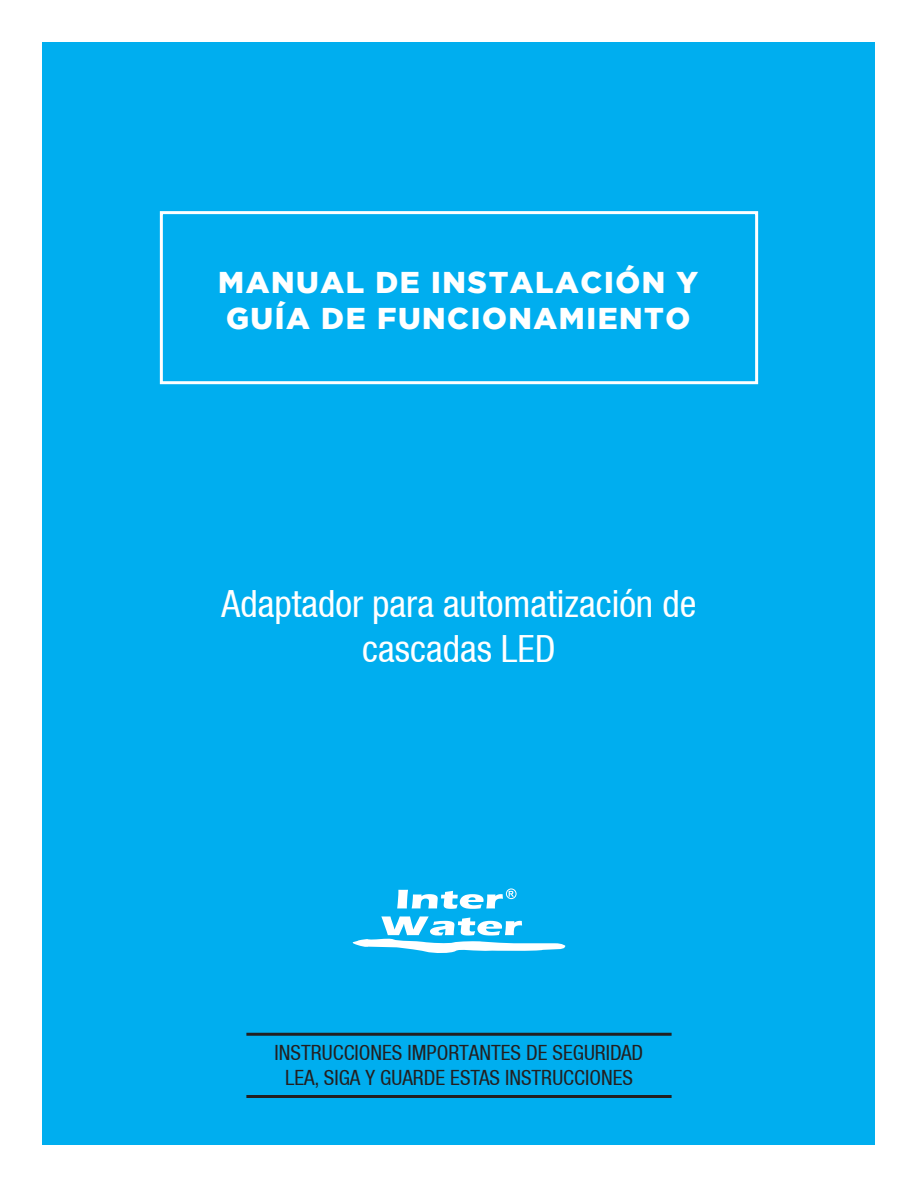
<style>
.page{position:relative;width:918px;height:1188px;background:#fff}
.page>*{position:absolute;margin:0;border:0;box-sizing:border-box;transform-origin:0 0}
.t1{font:condensed 37.5px/45px "Helvetica Neue LT";color:#fff;text-align:center}
.t2{font:900 30px/36px "Gotham";letter-spacing:.05em;color:#fff}
.t3{font:condensed 21px/25.2px "Helvetica Neue LT";color:#231f20;text-align:center}
</style>
<div class="page">
<div style="left:43px;top:43px;width:832px;height:1102px;background:#00aeef"></div>
<div style="left:160px;top:211px;width:598px;height:173px;border:3px solid #fff"></div>
<hr style="left:246px;top:1033px;width:426px;height:3px;background:#231f20">
<hr style="left:246px;top:1095px;width:426px;height:3px;background:#231f20">
<svg style="left:397px;top:888px;width:120px;height:21px"></svg>
<svg style="left:352px;top:916px;width:213px;height:37px"></svg>
<h2 class="t2" style="left:218px;top:263px;width:482px">MANUAL DE INSTALACIÓN Y<br>GUÍA DE FUNCIONAMIENTO</h2>
<h1 class="t1" style="left:222px;top:581px;width:476px">Adaptador para automatización de cascadas LED</h1>
<p class="t3" style="left:275px;top:1039px;width:370px">INSTRUCCIONES IMPORTANTES DE SEGURIDAD<br>LEA, SIGA Y GUARDE ESTAS INSTRUCCIONES</p>
</div>
